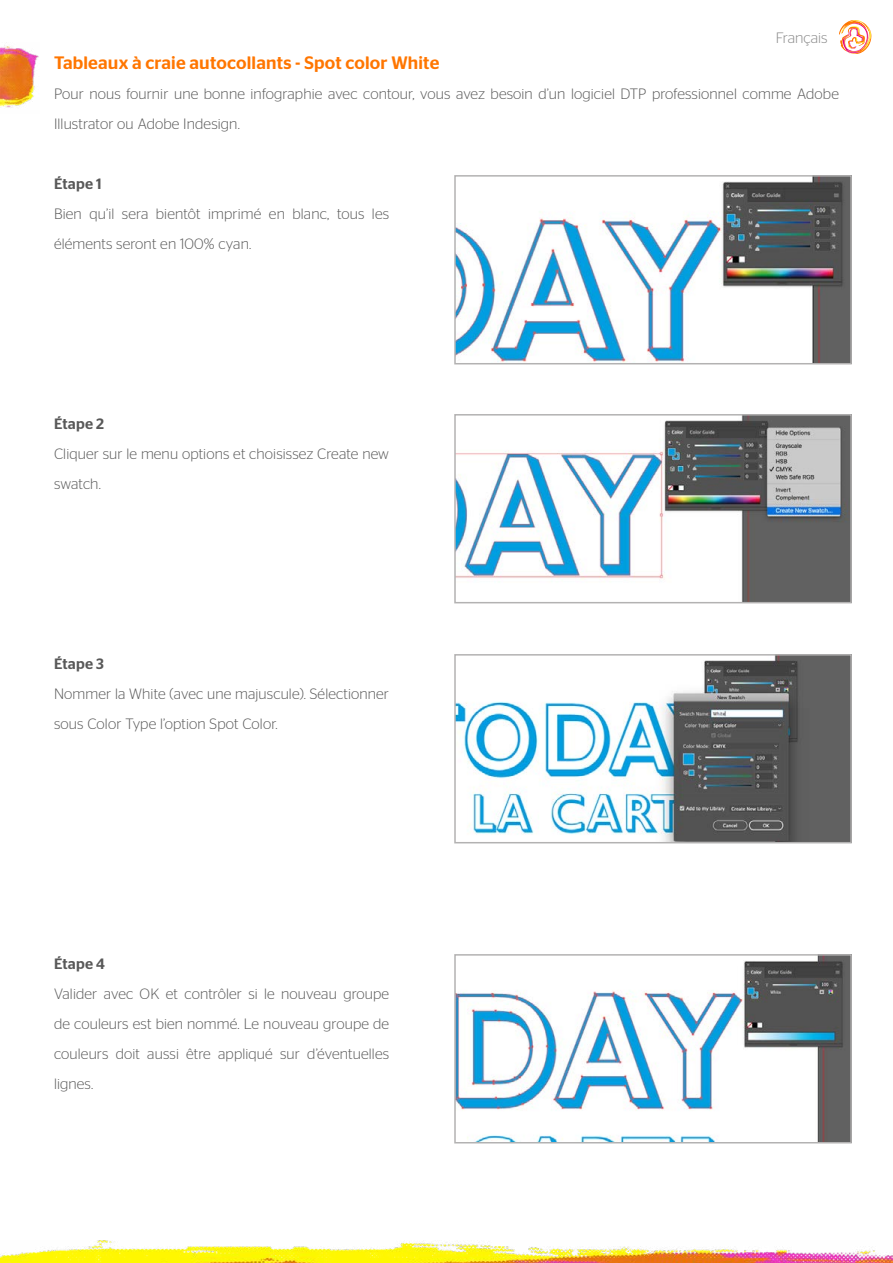
<style>
.page{position:relative;width:893px;height:1263px;background:#fff}
.page>*{position:absolute;margin:0;border:0;box-sizing:border-box;transform-origin:0 0}
.t1{font:500 18px "Stag Sans";letter-spacing:.01em;color:#ff7600}
.t2{font:300 15px/30px "Stag Sans";letter-spacing:.01em;color:#585858}
.t3{font:500 15px "Stag Sans";letter-spacing:.01em;color:#585858}
.t4{font:300 15px "Stag Sans";color:#888}
</style>
<div class="page">
<img style="left:0;top:1240px;width:893px;height:23px">
<img style="left:0;top:45px;width:39px;height:63px">
<svg style="left:839px;top:20px;width:33px;height:34px"></svg>
<img style="left:457px;top:178px;width:392px;height:183px">
<div style="left:454px;top:175px;width:398px;height:189px;border:2px solid #b3b2b2"></div>
<img style="left:457px;top:417px;width:392px;height:183px">
<div style="left:454px;top:414px;width:398px;height:189px;border:2px solid #b3b2b2"></div>
<img style="left:457px;top:657px;width:392px;height:183px">
<div style="left:454px;top:654px;width:398px;height:189px;border:2px solid #b3b2b2"></div>
<img style="left:457px;top:957px;width:392px;height:183px">
<div style="left:454px;top:954px;width:398px;height:189px;border:2px solid #b3b2b2"></div>
<p class="t4" style="left:776px;top:30px;width:53px">Français</p>
<p class="t1" style="left:54px;top:52px;width:387px">Tableaux à craie autocollants - Spot color White</p>
<p class="t2" style="left:54px;top:79px;width:786px">Pour nous fournir une bonne infographie avec contour, vous avez besoin d’un logiciel DTP professionnel comme Adobe<br>Illustrator ou Adobe Indesign.</p>
<p class="t3" style="left:54px;top:175px;width:49px">Étape 1</p>
<p class="t2" style="left:54px;top:199px;width:337px">Bien qu’il sera bientôt imprimé en blanc, tous les éléments seront en 100% cyan.</p>
<p class="t3" style="left:54px;top:415px;width:52px">Étape 2</p>
<p class="t2" style="left:54px;top:439px;width:337px">Cliquer sur le menu options et choisissez Create new swatch.</p>
<p class="t3" style="left:54px;top:655px;width:51px">Étape 3</p>
<p class="t2" style="left:54px;top:679px;width:337px">Nommer la White (avec une majuscule). Sélectionner sous Color Type l’option Spot Color.</p>
<p class="t3" style="left:54px;top:955px;width:52px">Étape 4</p>
<p class="t2" style="left:54px;top:979px;width:337px;text-align:justify">Valider avec OK et contrôler si le nouveau groupe de couleurs est bien nommé. Le nouveau groupe de couleurs doit aussi être appliqué sur d’éventuelles lignes.</p>
</div>
